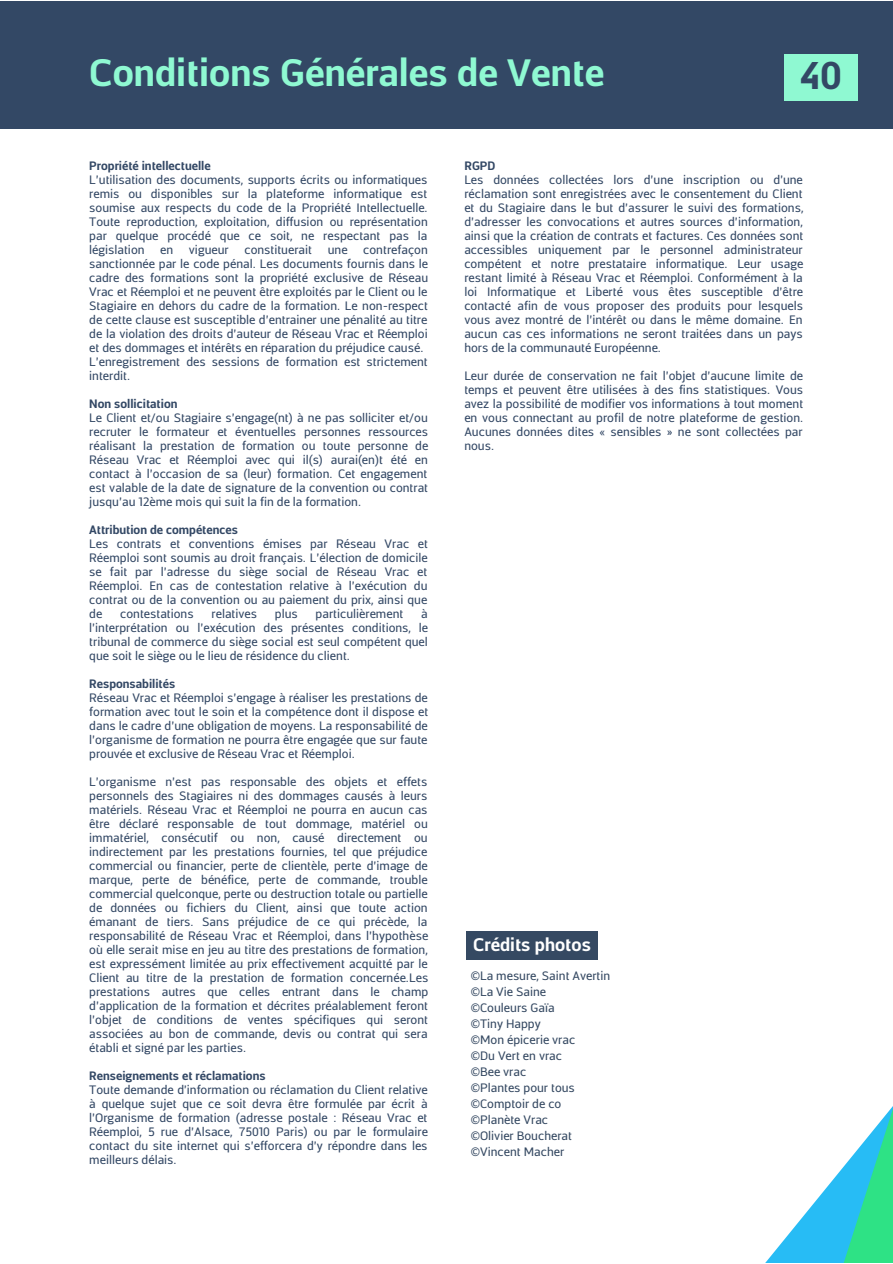
<style>
.page{position:relative;width:893px;height:1264px;background:#fff}
.page>*{position:absolute;margin:0;border:0;box-sizing:border-box;transform-origin:0 0}
.t1{font:700 37.95px "Centuma";color:#334865}
.t2{font:700 37.5px "Centuma";color:#8ff9d2}
.t3{font:700 18px "Centuma";color:#fff}
.t4{font:12px/14px "Centuma";color:#334865;text-align:justify}
.t5{font:12px "Centuma";color:#354962}
.t6{font:700 12px "Centuma";color:#334865}
</style>
<div class="page">
<div style="left:0;top:1px;width:892px;height:128px;background:#334865"></div>
<svg style="left:766px;top:1107px;width:126px;height:155px"></svg>
<div style="left:466px;top:930px;width:131px;height:29px;background:#354962"></div>
<div style="left:784px;top:55px;width:73px;height:46px;background:#8ff9d2"></div>
<p class="t2" style="left:89px;top:51px;width:516px">Conditions Générales de Vente</p>
<p class="t1" style="left:800px;top:54px;width:43px">40</p>
<p class="t6" style="left:89px;top:159px;width:123px">Propriété intellectuelle</p>
<p class="t4" style="left:89px;top:173px;width:340px">L’utilisation des documents, supports écrits ou informatiques remis ou disponibles sur la plateforme informatique est soumise aux respects du code de la Propriété Intellectuelle.<br>Toute reproduction, exploitation, diffusion ou représentation par quelque procédé que ce soit, ne respectant pas la législation</p>
<p class="t4" style="left:89px;top:243px;width:340px;text-indent:274px">contrefaçon sanctionnée par le code pénal. Les documents fournis dans le cadre des formations sont la propriété exclusive de Réseau Vrac et Réemploi et ne peuvent être exploités par le Client ou le Stagiaire en dehors du cadre de la formation. Le non-respect de cette clause est susceptible d’entrainer une pénalité au titre de la violation des droits d’auteur de Réseau Vrac et Réemploi et des dommages et intérêts en réparation du préjudice causé.</p>
<p class="t4" style="left:89px;top:355px;width:340px">L’enregistrement des sessions de formation est strictement interdit.</p>
<p class="t6" style="left:89px;top:397px;width:90px">Non sollicitation</p>
<p class="t4" style="left:89px;top:411px;width:340px">Le Client et/ou Stagiaire s’engage(nt) à ne pas solliciter et/ou recruter le formateur et éventuelles personnes ressources réalisant la prestation de formation ou toute personne de Réseau Vrac et Réemploi avec qui il(s) aurai(en)t été en contact à l’occasion de sa (leur) formation. Cet engagement est valable de la date de signature de la convention ou contrat jusqu’au 12ème mois qui suit la fin de la formation.</p>
<p class="t6" style="left:89px;top:523px;width:150px">Attribution de compétences</p>
<p class="t4" style="left:89px;top:537px;width:340px">Les contrats et conventions émises par Réseau Vrac et Réemploi sont soumis au droit français. L’élection de domicile se fait par l’adresse du siège social de Réseau Vrac et Réemploi. En cas de contestation relative à l’exécution du contrat ou de la convention ou au paiement du prix, ainsi que de</p>
<p class="t4" style="left:160px;top:243px;width:15px">en</p>
<p class="t4" style="left:189px;top:243px;width:41px">vigueur</p>
<p class="t4" style="left:244px;top:243px;width:69px">constituerait</p>
<p class="t4" style="left:328px;top:243px;width:21px">une</p>
<p class="t4" style="left:120px;top:607px;width:75px">contestations</p>
<p class="t4" style="left:211px;top:607px;width:47px">relatives</p>
<p class="t4" style="left:275px;top:607px;width:24px">plus</p>
<p class="t4" style="left:315px;top:607px;width:89px">particulièrement</p>
<p class="t4" style="left:89px;top:607px;width:340px;text-indent:332px">à l’interprétation ou l’exécution des présentes conditions, le tribunal de commerce du siège social est seul compétent quel que soit le siège ou le lieu de résidence du client.</p>
<p class="t6" style="left:89px;top:677px;width:87px">Responsabilités</p>
<p class="t4" style="left:89px;top:691px;width:340px">Réseau Vrac et Réemploi s’engage à réaliser les prestations de formation avec tout le soin et la compétence dont il dispose et dans le cadre d’une obligation de moyens. La responsabilité de l’organisme de formation ne pourra être engagée que sur faute prouvée et exclusive de Réseau Vrac et Réemploi.</p>
<p class="t4" style="left:89px;top:775px;width:340px">L’organisme n’est pas responsable des objets et effets personnels des Stagiaires ni des dommages causés à leurs matériels. Réseau Vrac et Réemploi ne pourra en aucun cas être déclaré responsable de tout dommage, matériel ou immatériel, consécutif ou non, causé directement ou indirectement par les prestations fournies, tel que préjudice commercial ou financier, perte de clientèle, perte d’image de marque, perte de bénéfice, perte de commande, trouble commercial quelconque, perte ou destruction totale ou partielle de données ou fichiers du Client, ainsi que toute action émanant de tiers. Sans préjudice de ce qui précède, la responsabilité de Réseau Vrac et Réemploi, dans l’hypothèse où elle serait mise en jeu au titre des prestations de formation, est expressément limitée au prix effectivement acquitté par le Client au titre de la prestation de formation concernée.Les prestations autres que celles entrant dans le champ d’application de la formation et décrites préalablement feront l’objet de conditions de ventes spécifiques qui seront associées au bon de commande, devis ou contrat qui sera établi et signé par les parties.</p>
<p class="t6" style="left:89px;top:1068px;width:178px">Renseignements et réclamations</p>
<p class="t4" style="left:89px;top:1082px;width:340px">Toute demande d'information ou réclamation du Client relative à quelque sujet que ce soit devra être formulée par écrit à l’Organisme de formation (adresse postale : Réseau Vrac et Réemploi, 5 rue d’Alsace, 75010 Paris) ou par le formulaire contact du site internet qui s’efforcera d’y répondre dans les meilleurs délais.</p>
<p class="t6" style="left:464px;top:159px;width:33px">RGPD</p>
<p class="t4" style="left:464px;top:173px;width:340px">Les données collectées lors d’une inscription ou d'une réclamation sont enregistrées avec le consentement du Client et du Stagiaire dans le but d’assurer le suivi des formations, d’adresser les convocations et autres sources d’information, ainsi que la création de contrats et factures. Ces données sont accessibles uniquement par le personnel administrateur compétent et notre prestataire informatique. Leur usage restant limité à Réseau Vrac et Réemploi. Conformément à la loi Informatique et Liberté vous êtes susceptible d’être contacté afin de vous proposer des produits pour lesquels vous avez montré de l’intérêt ou dans le même domaine. En aucun cas ces informations ne seront traitées dans un pays hors de la communauté Européenne.</p>
<p class="t4" style="left:464px;top:369px;width:340px">Leur durée de conservation ne fait l’objet d’aucune limite de temps et peuvent être utilisées à des fins statistiques. Vous avez la possibilité de modifier vos informations à tout moment en vous connectant au profil de notre plateforme de gestion.<br>Aucunes données dites « sensibles » ne sont collectées par nous.</p>
<p class="t3" style="left:473px;top:934px;width:119px">Crédits photos</p>
<p class="t5" style="left:470px;top:968px;width:141px">©La mesure, Saint Avertin</p>
<p class="t5" style="left:470px;top:984px;width:77px">©La Vie Saine</p>
<p class="t5" style="left:470px;top:1000px;width:85px">©Couleurs Gaïa</p>
<p class="t5" style="left:470px;top:1016px;width:72px">©Tiny Happy</p>
<p class="t5" style="left:470px;top:1032px;width:106px">©Mon épicerie vrac</p>
<p class="t5" style="left:470px;top:1048px;width:93px">©Du Vert en vrac</p>
<p class="t5" style="left:470px;top:1064px;width:57px">©Bee vrac</p>
<p class="t5" style="left:470px;top:1080px;width:106px">©Plantes pour tous</p>
<p class="t5" style="left:470px;top:1096px;width:92px">©Comptoir de co</p>
<p class="t5" style="left:470px;top:1112px;width:79px">©Planète Vrac</p>
<p class="t5" style="left:470px;top:1128px;width:103px">©Olivier Boucherat</p>
<p class="t5" style="left:470px;top:1144px;width:95px">©Vincent Macher</p>
</div>
